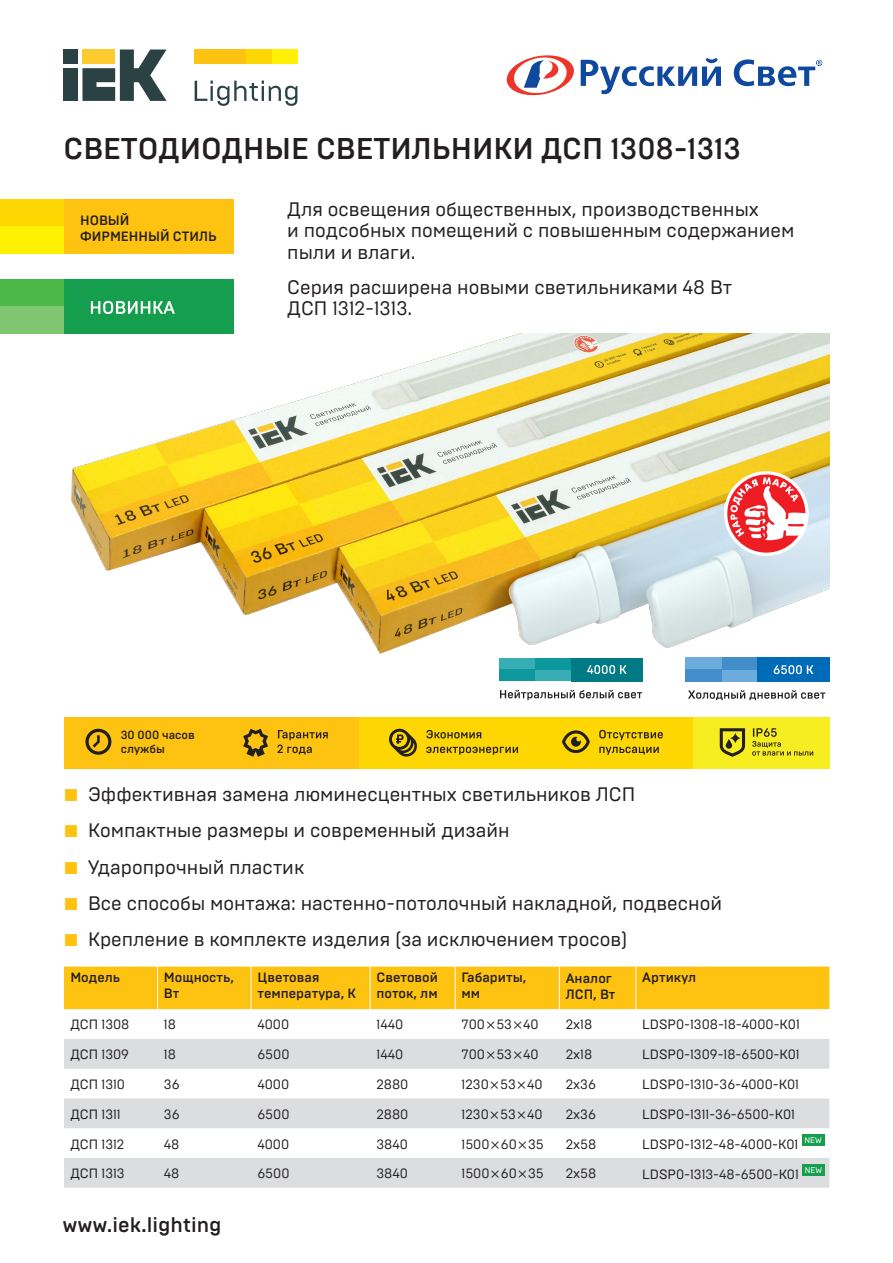
<style>
.page{position:relative;width:893px;height:1263px;background:#fff}
.page>*{position:absolute;margin:0;border:0;box-sizing:border-box;transform-origin:0 0}
.Заголовок{font:500 30px "Brutal Type";color:#231f20}
.t1{font:500 21px "Brutal Type";color:#231f20}
.текст_11{font:19.5px/21.8px "Brutal Type";color:#231f20}
.текст_12{font:13.5px "Brutal Type";color:#231f20}
.текст_12-2{font:500 13.5px/16.2px "Brutal Type";color:#231f20}
.текст_11-2{font:500 13.5px "Brutal Type";color:#231f20}
.t2{font:500 11.85px/14.1px "Brutal Type";color:#231f20}
.текст_12-3{font:8.25px "Brutal Type";color:#fff}
</style>
<div class="page">
<div style="left:246px;top:50px;width:26px;height:14px;background:#fed702"></div>
<div style="left:272px;top:50px;width:25px;height:14px;background:#fff101"></div>
<div style="left:195px;top:50px;width:51px;height:14px;background:#fec210"></div>
<div style="left:64px;top:68px;width:14px;height:33px;background:#2b4244"></div>
<div style="left:64px;top:50px;width:14px;height:14px;background:#2b4244"></div>
<svg style="left:82px;top:50px;width:85px;height:51px"></svg>
<svg style="left:195px;top:81px;width:102px;height:25px"></svg>
<svg style="left:506px;top:55px;width:316px;height:41px"></svg>
<div style="left:0;top:200px;width:234px;height:54px;background:#fec210"></div>
<div style="left:0;top:200px;width:64px;height:27px;background:#fed702"></div>
<div style="left:0;top:227px;width:64px;height:27px;background:#fff101"></div>
<img style="left:64px;top:333px;width:765px;height:329px">
<div style="left:0;top:279px;width:234px;height:54px;background:#169e4f"></div>
<div style="left:0;top:279px;width:64px;height:54px;background:#4cb848"></div>
<div style="left:0;top:306px;width:64px;height:27px;background:#80c671"></div>
<svg style="left:91px;top:301px;width:84px;height:13px"></svg>
<svg style="left:724px;top:471px;width:85px;height:85px"></svg>
<div style="left:727px;top:474px;width:78px;height:79px;background:#ee1d23;border-radius:50%"></div>
<svg style="left:730px;top:477px;width:77px;height:63px"></svg>
<div style="left:358px;top:718px;width:335px;height:51px;background:#fed702"></div>
<div style="left:64px;top:718px;width:294px;height:51px;background:#fec210"></div>
<div style="left:693px;top:718px;width:136px;height:51px;background:#f7ee21"></div>
<svg style="left:243px;top:729px;width:25px;height:28px"></svg>
<svg style="left:277px;top:730px;width:51px;height:24px"></svg>
<svg style="left:389px;top:729px;width:28px;height:27px"></svg>
<svg style="left:426px;top:730px;width:92px;height:25px"></svg>
<svg style="left:562px;top:730px;width:28px;height:23px"></svg>
<svg style="left:599px;top:730px;width:64px;height:25px"></svg>
<svg style="left:85px;top:729px;width:26px;height:26px"></svg>
<svg style="left:752px;top:728px;width:61px;height:28px"></svg>
<svg style="left:720px;top:728px;width:25px;height:29px"></svg>
<div style="left:535px;top:669px;width:36px;height:12px;background:#36aeb4"></div>
<div style="left:535px;top:658px;width:36px;height:11px;background:#0d989e"></div>
<div style="left:500px;top:658px;width:35px;height:11px;background:#36aeb4"></div>
<div style="left:500px;top:669px;width:35px;height:12px;background:#0d989e"></div>
<div style="left:571px;top:658px;width:71px;height:23px;background:#007a84"></div>
<svg style="left:500px;top:690px;width:142px;height:10px"></svg>
<svg style="left:587px;top:665px;width:39px;height:9px"></svg>
<div style="left:721px;top:670px;width:36px;height:12px;background:#6cacdd"></div>
<div style="left:721px;top:658px;width:36px;height:12px;background:#448dcb"></div>
<div style="left:685px;top:658px;width:36px;height:12px;background:#6cacdd"></div>
<div style="left:685px;top:670px;width:36px;height:12px;background:#448dcb"></div>
<div style="left:757px;top:658px;width:72px;height:24px;background:#006cb7"></div>
<svg style="left:688px;top:690px;width:137px;height:10px"></svg>
<svg style="left:774px;top:665px;width:39px;height:9px"></svg>
<div style="left:64px;top:966px;width:765px;height:43px;background:#fec210"></div>
<svg style="left:64px;top:1039px;width:765px;height:149px;fill:#dcdddf"></svg>
<hr style="left:251px;top:966px;width:1px;height:43px;background:#fff">
<hr style="left:370px;top:966px;width:1px;height:43px;background:#fff">
<hr style="left:455px;top:966px;width:1px;height:43px;background:#fff">
<hr style="left:559px;top:966px;width:1px;height:43px;background:#fff">
<hr style="left:635px;top:966px;width:1px;height:43px;background:#fff">
<hr style="left:157px;top:966px;width:1px;height:43px;background:#fff">
<div style="left:802px;top:1134px;width:22px;height:12px;background:#169e4f"></div>
<div style="left:802px;top:1164px;width:23px;height:12px;background:#169e4f"></div>
<svg style="left:487px;top:1051px;width:7px;height:8px"></svg>
<svg style="left:514px;top:1051px;width:7px;height:8px"></svg>
<svg style="left:491px;top:1081px;width:7px;height:8px"></svg>
<svg style="left:518px;top:1081px;width:7px;height:8px"></svg>
<svg style="left:491px;top:1111px;width:7px;height:7px"></svg>
<svg style="left:518px;top:1111px;width:7px;height:7px"></svg>
<svg style="left:491px;top:1140px;width:8px;height:8px"></svg>
<svg style="left:519px;top:1140px;width:7px;height:8px"></svg>
<svg style="left:491px;top:1170px;width:8px;height:8px"></svg>
<svg style="left:519px;top:1170px;width:7px;height:8px"></svg>
<p class="Заголовок" style="left:64px;top:131px;width:679px">СВЕТОДИОДНЫЕ СВЕТИЛЬНИКИ ДСП 1308-1313</p>
<p class="текст_11-2" style="left:80px;top:212px;width:51px">НОВЫЙ</p>
<p class="текст_11-2" style="left:80px;top:228px;width:138px">ФИРМЕННЫЙ СТИЛЬ</p>
<p class="текст_11" style="left:287px;top:198px;width:509px">Для освещения общественных, производственных<br>и подсобных помещений с повышенным содержанием пыли и влаги.</p>
<p class="текст_11" style="left:287px;top:276px;width:446px">Серия расширена новыми светильниками 48 Вт<br>ДСП 1312-1313.</p>
<p class="t2" style="left:121px;top:728px;width:76px">30 000 часов службы</p>
<p class="текст_11" style="left:88px;top:784px;width:549px">Эффективная замена люминесцентных светильников ЛСП</p>
<p class="текст_11" style="left:88px;top:820px;width:423px">Компактные размеры и современный дизайн</p>
<p class="текст_11" style="left:88px;top:856px;width:218px">Ударопрочный пластик</p>
<p class="текст_11" style="left:88px;top:892px;width:635px">Все способы монтажа: настенно-потолочный накладной, подвесной</p>
<p class="текст_11" style="left:88px;top:928px;width:541px">Крепление в комплекте изделия (за исключением тросов)</p>
<p class="текст_12-2" style="left:70px;top:969px;width:51px">Модель</p>
<p class="текст_12-2" style="left:164px;top:969px;width:72px">Мощность,<br>Вт</p>
<p class="текст_12-2" style="left:257px;top:969px;width:100px">Цветовая температура, K</p>
<p class="текст_12-2" style="left:376px;top:969px;width:63px">Световой поток, лм</p>
<p class="текст_12-2" style="left:462px;top:969px;width:66px">Габариты, мм</p>
<p class="текст_12-2" style="left:566px;top:970px;width:51px">Аналог<br>ЛСП, Вт</p>
<p class="текст_12-2" style="left:642px;top:969px;width:55px">Артикул</p>
<p class="текст_12" style="left:70px;top:1016px;width:61px">ДСП 1308</p>
<p class="текст_12" style="left:164px;top:1016px;width:14px">18</p>
<p class="текст_12" style="left:257px;top:1016px;width:33px">4000</p>
<p class="текст_12" style="left:376px;top:1016px;width:28px">1440</p>
<p class="текст_12" style="left:462px;top:1016px;width:79px">700 53 40</p>
<p class="текст_12" style="left:566px;top:1016px;width:28px">2х18</p>
<p class="текст_12" style="left:642px;top:1016px;width:159px">LDSP0-1308-18-4000-K01</p>
<p class="текст_12" style="left:70px;top:1046px;width:60px">ДСП 1309</p>
<p class="текст_12" style="left:164px;top:1046px;width:14px">18</p>
<p class="текст_12" style="left:257px;top:1046px;width:34px">6500</p>
<p class="текст_12" style="left:376px;top:1046px;width:28px">1440</p>
<p class="текст_12" style="left:462px;top:1046px;width:79px">700 53 40</p>
<p class="текст_12" style="left:566px;top:1046px;width:28px">2х18</p>
<p class="текст_12" style="left:642px;top:1046px;width:159px">LDSP0-1309-18-6500-K01</p>
<p class="текст_12" style="left:70px;top:1076px;width:56px">ДСП 1310</p>
<p class="текст_12" style="left:164px;top:1076px;width:17px">36</p>
<p class="текст_12" style="left:257px;top:1076px;width:33px">4000</p>
<p class="текст_12" style="left:376px;top:1076px;width:33px">2880</p>
<p class="текст_12" style="left:462px;top:1076px;width:82px">1230 53 40</p>
<p class="текст_12" style="left:566px;top:1076px;width:32px">2х36</p>
<p class="текст_12" style="left:642px;top:1076px;width:158px">LDSP0-1310-36-4000-K01</p>
<p class="текст_12" style="left:70px;top:1106px;width:52px">ДСП 1311</p>
<p class="текст_12" style="left:164px;top:1106px;width:17px">36</p>
<p class="текст_12" style="left:257px;top:1106px;width:34px">6500</p>
<p class="текст_12" style="left:376px;top:1106px;width:33px">2880</p>
<p class="текст_12" style="left:462px;top:1106px;width:82px">1230 53 40</p>
<p class="текст_12" style="left:566px;top:1106px;width:32px">2х36</p>
<p class="текст_12" style="left:642px;top:1106px;width:154px">LDSP0-1311-36-6500-K01</p>
<p class="текст_12" style="left:70px;top:1136px;width:56px">ДСП 1312</p>
<p class="текст_12" style="left:164px;top:1136px;width:17px">48</p>
<p class="текст_12" style="left:257px;top:1136px;width:33px">4000</p>
<p class="текст_12" style="left:376px;top:1136px;width:33px">3840</p>
<p class="текст_12" style="left:462px;top:1136px;width:84px">1500 60 35</p>
<p class="текст_12" style="left:566px;top:1136px;width:32px">2х58</p>
<p class="текст_12" style="left:642px;top:1136px;width:158px">LDSP0-1312-48-4000-K01</p>
<p class="текст_12-3" style="left:804px;top:1135px;width:19px">NEW</p>
<p class="текст_12" style="left:70px;top:1165px;width:56px">ДСП 1313</p>
<p class="текст_12" style="left:164px;top:1165px;width:17px">48</p>
<p class="текст_12" style="left:257px;top:1165px;width:34px">6500</p>
<p class="текст_12" style="left:376px;top:1165px;width:33px">3840</p>
<p class="текст_12" style="left:462px;top:1165px;width:84px">1500 60 35</p>
<p class="текст_12" style="left:566px;top:1165px;width:32px">2х58</p>
<p class="текст_12" style="left:642px;top:1166px;width:158px">LDSP0-1313-48-6500-K01</p>
<p class="текст_12-3" style="left:805px;top:1165px;width:19px">NEW</p>
<p class="t1" style="left:62px;top:1212px;width:161px">www.iek.lighting</p>
</div>
